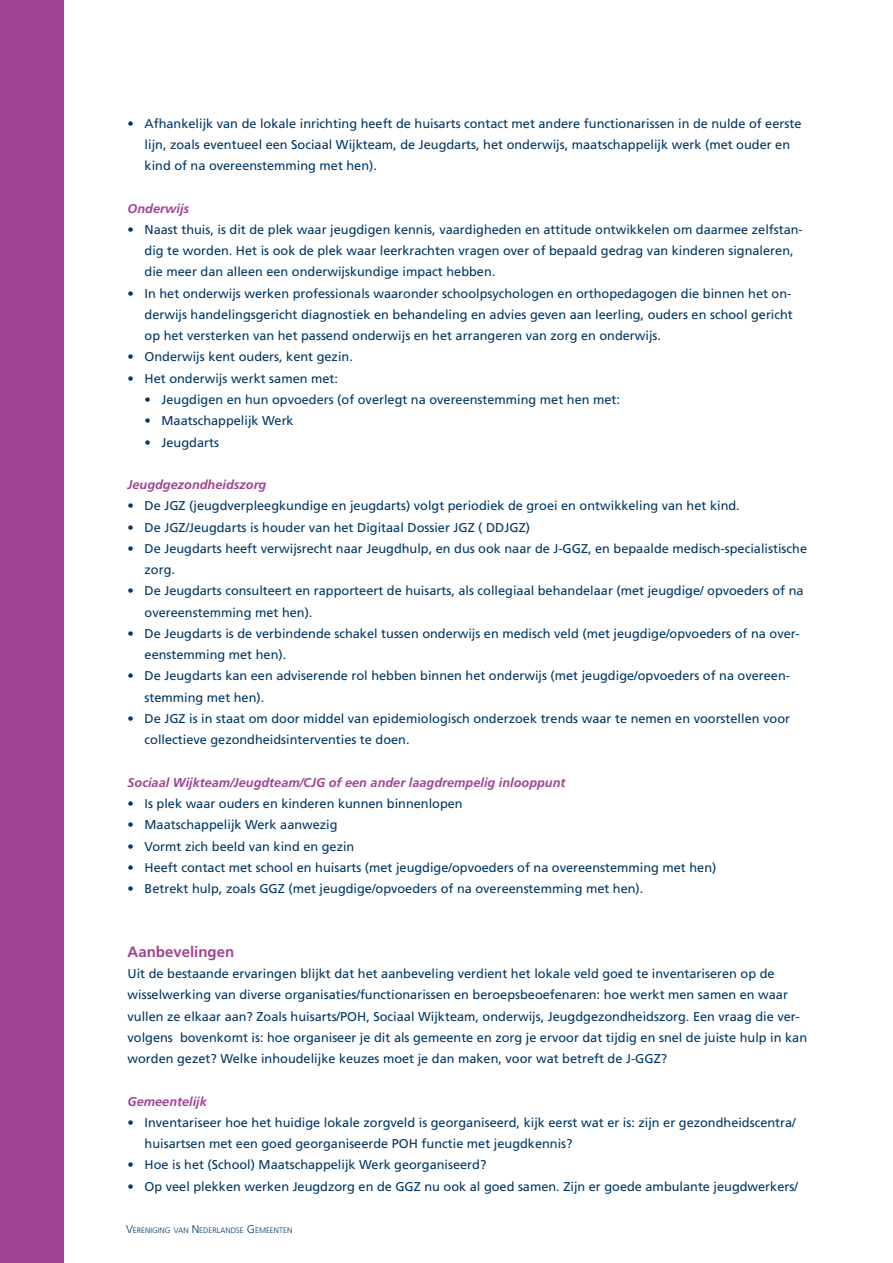
<style>
.page{position:relative;width:893px;height:1263px;background:#fff}
.page>*{position:absolute;margin:0;border:0;box-sizing:border-box;transform-origin:0 0}
._003_Tussenkop_1___1{font:700 15px "Frutiger LT Std";color:#a04493}
._004_Broodtekst___8{font:12.75px/21.3px "Frutiger LT Std";color:#003764}
._003_Tussenkop_2___8{font:italic 700 12.75px "Frutiger LT Std";color:#a04493}
.t1{font:300 7.8px "Frutiger LT Std";color:#003764}
.s1{font-size:11.25px}
</style>
<div class="page">
<div style="left:0;top:0;width:64px;height:1263px;background:#a04493"></div>
<p class="_004_Broodtekst___8" style="left:145px;top:113px;width:658px;text-indent:-17px">• Afhankelijk van de lokale inrichting heeft de huisarts contact met andere functionarissen in de nulde of eerste lijn, zoals eventueel een Sociaal Wijkteam, de Jeugdarts, het onderwijs, maatschappelijk werk (met ouder en kind of na overeenstemming met hen).</p>
<p class="_003_Tussenkop_2___8" style="left:128px;top:201px;width:63px">Onderwijs</p>
<p class="_004_Broodtekst___8" style="left:145px;top:219px;width:660px;text-indent:-17px">• Naast thuis, is dit de plek waar jeugdigen kennis, vaardigheden en attitude ontwikkelen om daarmee zelfstan&shy;dig te worden. Het is ook de plek waar leerkrachten vragen over of bepaald gedrag van kinderen signaleren, die meer dan alleen een onderwijskundige impact hebben.</p>
<p class="_004_Broodtekst___8" style="left:145px;top:283px;width:650px;text-align:justify;text-indent:-17px">• In het onderwijs werken professionals waaronder schoolpsychologen en orthopedagogen die binnen het on&shy;derwijs handelingsgericht diagnostiek en behandeling en advies geven aan leerling, ouders en school gericht op het versterken van het passend onderwijs en het arrangeren van zorg en onderwijs.</p>
<p class="_004_Broodtekst___8" style="left:128px;top:346px;width:227px">• Onderwijs kent ouders, kent gezin.</p>
<p class="_004_Broodtekst___8" style="left:128px;top:368px;width:212px">• Het onderwijs werkt samen met:</p>
<p class="_004_Broodtekst___8" style="left:145px;top:389px;width:477px">• Jeugdigen en hun opvoeders (of overlegt na overeenstemming met hen met:</p>
<p class="_004_Broodtekst___8" style="left:145px;top:410px;width:151px">• Maatschappelijk Werk</p>
<p class="_004_Broodtekst___8" style="left:145px;top:431px;width:76px">• Jeugdarts</p>
<p class="_003_Tussenkop_2___8" style="left:128px;top:477px;width:140px">Jeugdgezondheidszorg</p>
<p class="_004_Broodtekst___8" style="left:128px;top:495px;width:614px">• De JGZ (jeugdverpleegkundige en jeugdarts) volgt periodiek de groei en ontwikkeling van het kind.</p>
<p class="_004_Broodtekst___8" style="left:128px;top:516px;width:404px">• De JGZ/Jeugdarts is houder van het Digitaal Dossier JGZ ( DDJGZ)</p>
<p class="_004_Broodtekst___8" style="left:145px;top:538px;width:664px;text-indent:-17px">• De Jeugdarts heeft verwijsrecht naar Jeugdhulp, en dus ook naar de J-GGZ, en bepaalde medisch-specialistische zorg.</p>
<p class="_004_Broodtekst___8" style="left:145px;top:580px;width:660px;text-indent:-17px">• De Jeugdarts consulteert en rapporteert de huisarts, als collegiaal behandelaar (met jeugdige/ opvoeders of na overeenstemming met hen).</p>
<p class="_004_Broodtekst___8" style="left:145px;top:623px;width:657px;text-indent:-17px">• De Jeugdarts is de verbindende schakel tussen onderwijs en medisch veld (met jeugdige/opvoeders of na over&shy;eenstemming met hen).</p>
<p class="_004_Broodtekst___8" style="left:145px;top:665px;width:647px;text-indent:-17px">• De Jeugdarts kan een adviserende rol hebben binnen het onderwijs (met jeugdige/opvoeders of na overeen&shy;stemming met hen).</p>
<p class="_004_Broodtekst___8" style="left:145px;top:708px;width:647px;text-indent:-17px">• De JGZ is in staat om door middel van epidemiologisch onderzoek trends waar te nemen en voorstellen voor collectieve gezondheidsinterventies te doen.</p>
<p class="_003_Tussenkop_2___8" style="left:128px;top:775px;width:439px">Sociaal Wijkteam/Jeugdteam/CJG of een ander laagdrempelig inlooppunt</p>
<p class="_004_Broodtekst___8" style="left:128px;top:793px;width:337px">• Is plek waar ouders en kinderen kunnen binnenlopen</p>
<p class="_004_Broodtekst___8" style="left:128px;top:814px;width:212px">• Maatschappelijk Werk aanwezig</p>
<p class="_004_Broodtekst___8" style="left:128px;top:835px;width:228px">• Vormt zich beeld van kind en gezin</p>
<p class="_004_Broodtekst___8" style="left:128px;top:857px;width:590px">• Heeft contact met school en huisarts (met jeugdige/opvoeders of na overeenstemming met hen)</p>
<p class="_004_Broodtekst___8" style="left:128px;top:878px;width:517px">• Betrekt hulp, zoals GGZ (met jeugdige/opvoeders of na overeenstemming met hen).</p>
<p class="_003_Tussenkop_1___1" style="left:128px;top:943px;width:108px">Aanbevelingen</p>
<p class="_004_Broodtekst___8" style="left:128px;top:963px;width:681px">Uit de bestaande ervaringen blijkt dat het aanbeveling verdient het lokale veld goed te inventariseren op de wisselwerking van diverse organisaties/functionarissen en beroepsbeoefenaren: hoe werkt men samen en waar vullen ze elkaar aan? Zoals huisarts/POH, Sociaal Wijkteam, onderwijs, Jeugdgezondheidszorg. Een vraag die ver&shy;volgens bovenkomt is: hoe organiseer je dit als gemeente en zorg je ervoor dat tijdig en snel de juiste hulp in kan worden gezet? Welke inhoudelijke keuzes moet je dan maken, voor wat betreft de J-GGZ?</p>
<p class="_003_Tussenkop_2___8" style="left:128px;top:1094px;width:81px">Gemeentelijk</p>
<p class="_004_Broodtekst___8" style="left:145px;top:1112px;width:653px;text-indent:-17px">• Inventariseer hoe het huidige lokale zorgveld is georganiseerd, kijk eerst wat er is: zijn er gezondheidscentra/ huisartsen met een goed georganiseerde POH functie met jeugdkennis?</p>
<p class="_004_Broodtekst___8" style="left:128px;top:1154px;width:360px">• Hoe is het (School) Maatschappelijk Werk georganiseerd?</p>
<p class="_004_Broodtekst___8" style="left:128px;top:1176px;width:672px">• Op veel plekken werken Jeugdzorg en de GGZ nu ook al goed samen. Zijn er goede ambulante jeugdwerkers/</p>
<p class="t1" style="left:126px;top:1226px;width:168px"><span class="s1">V</span>ERENIGING VAN <span class="s1">N</span> EDERLANDSE <span class="s1">G</span> EMEENTEN</p>
</div>
